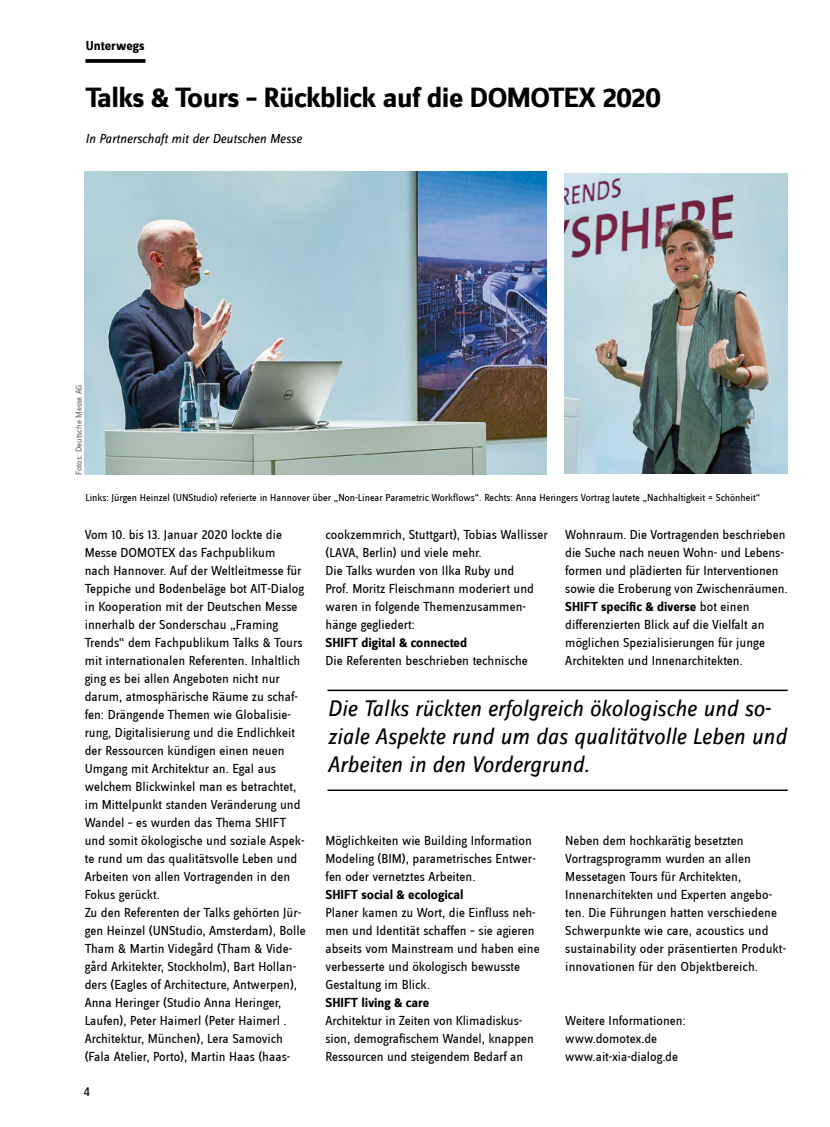
<style>
.page{position:relative;width:830px;height:1127px;background:#fff}
.page>*{position:absolute;margin:0;border:0;box-sizing:border-box;transform-origin:0 0}
.t1{font:700 28.8px "Zine Sans Dis";letter-spacing:-.02em;color:#000;scale:1.04 1}
.t2{font:italic 23.25px/27.9px "Zine Sans Dis";color:#000}
.t3{font:13.5px/18px "Zine Sans Dis";color:#000}
.t4{font:700 13.5px "Zine Sans Dis";color:#000}
.t5{font:italic 13.5px "Zine Sans Dis";color:#000}
.t6{font:10.5px "Zine Sans Dis";color:#000}
.t7{font:9px "Zine Sans Dis";color:#6d6e71}
.s1{font-weight:700}
</style>
<div class="page">
<img style="left:85px;top:171px;width:461px;height:303px">
<img style="left:564px;top:173px;width:223px;height:301px">
<svg style="left:85px;top:59px;width:60px;height:4px"></svg>
<hr style="left:327px;top:689px;width:460px;height:2px;background:#000">
<hr style="left:327px;top:789px;width:460px;height:2px;background:#000">
<p class="t4" style="left:86px;top:39px;width:60px">Unterwegs</p>
<h1 class="t1" style="left:85px;top:83px;width:555px">Talks &amp; Tours – Rückblick auf die DOMOTEX 2020</h1>
<p class="t5" style="left:85px;top:132px;width:218px">In Partnerschaft mit der Deutschen Messe</p>
<p class="t7" style="left:75px;top:475px;width:92px;rotate:-90deg">Fotos: Deutsche Messe AG</p>
<p class="t6" style="left:85px;top:492px;width:676px">Links: Jürgen Heinzel (UNStudio) referierte in Hannover über „Non-Linear Parametric Workflows“. Rechts: Anna Heringers Vortrag lautete „Nachhaltigkeit = Schönheit“</p>
<p class="t3" style="left:85px;top:526px;width:222px">Vom 10. bis 13. Januar 2020 lockte die Messe DOMOTEX das Fachpublikum<br>nach Hannover. Auf der Weltleitmesse für Teppiche und Bodenbeläge bot AIT-Dialog in Kooperation mit der Deutschen Messe innerhalb der Sonderschau „Framing Trends“ dem Fachpublikum Talks &amp; Tours mit internationalen Referenten. Inhaltlich ging es bei allen Angeboten nicht nur darum, atmosphärische Räume zu schaf&shy;fen: Drängende Themen wie Globalisie&shy;rung, Digitalisierung und die Endlichkeit der Ressourcen kündigen einen neuen Umgang mit Architektur an. Egal aus welchem Blickwinkel man es betrachtet, im Mittelpunkt standen Veränderung und Wandel – es wurden das Thema SHIFT und somit ökologische und soziale Aspek&shy;te rund um das qualitätsvolle Leben und Arbeiten von allen Vortragenden in den Fokus gerückt.<br>Zu den Referenten der Talks gehörten Jür&shy;gen Heinzel (UNStudio, Amsterdam), Bolle Tham &amp; Martin Videgård (Tham &amp; Vide&shy;gård Arkitekter, Stockholm), Bart Hollan&shy;ders (Eagles of Architecture, Antwerpen), Anna Heringer (Studio Anna Heringer, Laufen), Peter Haimerl (Peter Haimerl .<br>Architektur, München), Lera Samovich (Fala Atelier, Porto), Martin Haas (haas-</p>
<p class="t3" style="left:325px;top:526px;width:224px">cookzemmrich, Stuttgart), Tobias Wallisser (LAVA, Berlin) und viele mehr.<br>Die Talks wurden von Ilka Ruby und<br>Prof. Moritz Fleischmann moderiert und waren in folgende Themenzusammen&shy;hänge gegliedert:</p>
<p class="t3" style="left:565px;top:526px;width:224px">Wohnraum. Die Vortragenden beschrieben die Suche nach neuen Wohn- und Lebens&shy;formen und plädierten für Interventionen sowie die Eroberung von Zwischenräumen.<br><span class="s1">SHIFT specific &amp; diverse</span> bot einen differenzierten Blick auf die Vielfalt an möglichen Spezialisierungen für junge Architekten und Innenarchitekten.</p>
<p class="t4" style="left:325px;top:636px;width:143px">SHIFT digital &amp; connected</p>
<p class="t3" style="left:325px;top:652px;width:204px">Die Referenten beschrieben technische</p>
<h2 class="t2" style="left:327px;top:695px;width:460px">Die Talks rückten erfolgreich ökologische und so&shy;ziale Aspekte rund um das qualitätvolle Leben und<br>Arbeiten in den Vordergrund.</h2>
<p class="t3" style="left:325px;top:832px;width:212px">Möglichkeiten wie Building Information<br>Modeling (BIM), parametrisches Entwer&shy;fen oder vernetztes Arbeiten.</p>
<p class="t4" style="left:325px;top:888px;width:140px">SHIFT social &amp; ecological</p>
<p class="t3" style="left:325px;top:904px;width:215px">Planer kamen zu Wort, die Einfluss neh&shy;men und Identität schaffen – sie agieren abseits vom Mainstream und haben eine verbesserte und ökologisch bewusste Gestaltung im Blick.</p>
<p class="t4" style="left:325px;top:996px;width:105px">SHIFT living &amp; care</p>
<p class="t3" style="left:325px;top:1012px;width:210px">Architektur in Zeiten von Klimadiskus&shy;sion, demografischem Wandel, knappen<br>Ressourcen und steigendem Bedarf an</p>
<p class="t3" style="left:565px;top:832px;width:221px">Neben dem hochkarätig besetzten Vortragsprogramm wurden an allen Messetagen Tours für Architekten, Innenarchitekten und Experten angebo&shy;ten. Die Führungen hatten verschiedene Schwerpunkte wie care, acoustics und sustainability oder präsentierten Produkt&shy;innovationen für den Objektbereich.</p>
<p class="t3" style="left:565px;top:1012px;width:122px">Weitere Informationen: www.domotex.de www.ait-xia-dialog.de</p>
<p class="t3" style="left:83px;top:1082px;width:8px">4</p>
</div>
